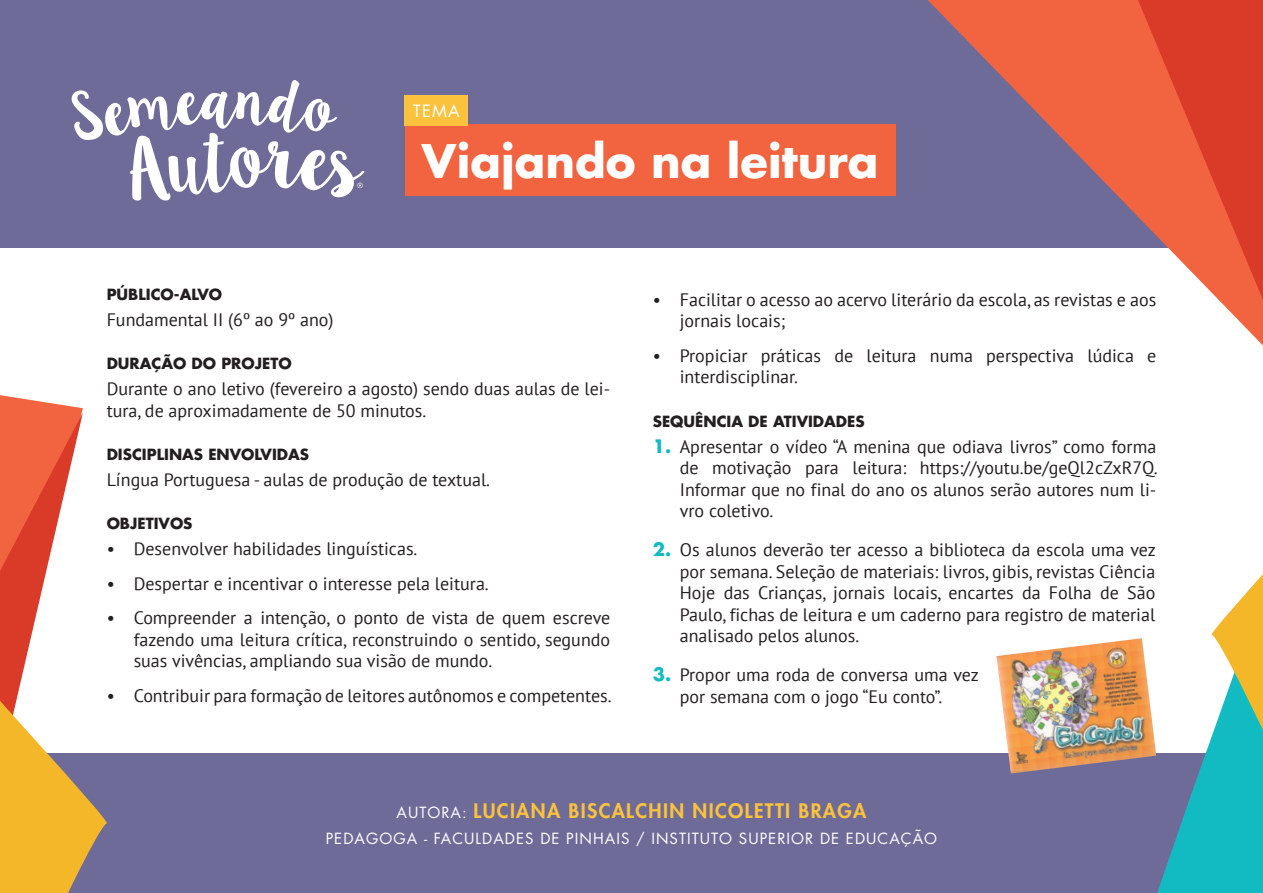
<style>
.page{position:relative;width:1263px;height:893px;background:#6f6b98}
.page>*{position:absolute;margin:0;border:0;box-sizing:border-box;transform-origin:0 0}
.t1{font:700 45px "Futura Std";color:#fff}
.t2{font:800 19.5px "Futura Std";letter-spacing:.07em;color:#fac23d}
.texto{font:18px/21.6px "PT Sans";color:#231f20}
.t3{font:16.5px "Futura Std";color:#fff}
.subtitulos{font:700 15px "Futura Std";color:#231f20}
.t4{font:15px "Futura Std";letter-spacing:.07em;color:#fff}
.s1{font-family:"Futura Std";font-weight:700;color:#12bbc1}
.s2{font-weight:400;font-size:15px;color:#fff}
</style>
<div class="page">
<div style="left:0;top:248px;width:1263px;height:505px;background:#fff"></div>
<div style="left:405px;top:124px;width:490px;height:71px;background:#f1643f"></div>
<svg style="left:928px;top:0;width:335px;height:346px"></svg>
<svg style="left:1138px;top:0;width:125px;height:300px;background:#e45b42"></svg>
<div style="left:405px;top:95px;width:63px;height:31px;background:#fac23d"></div>
<svg style="left:1157px;top:753px;width:106px;height:140px;fill:#12bbc1"></svg>
<svg style="left:0;top:395px;width:107px;height:498px"></svg>
<svg style="left:1206px;top:574px;width:57px;height:179px"></svg>
<svg style="left:72px;top:80px;width:293px;height:121px"></svg>
<img style="left:996px;top:638px;width:160px;height:135px">
<p class="t3" style="left:413px;top:101px;width:48px">TEMA</p>
<p class="t1" style="left:422px;top:131px;width:458px">Viajando na leitura</p>
<p class="subtitulos" style="left:107px;top:284px;width:117px">PÚBLICO-ALVO</p>
<p class="texto" style="left:107px;top:308px;width:228px">Fundamental II (6º ao 9º ano)</p>
<p class="subtitulos" style="left:107px;top:353px;width:186px">DURAÇÃO DO PROJETO</p>
<p class="texto" style="left:107px;top:377px;width:505px">Durante o ano letivo (fevereiro a agosto) sendo duas aulas de lei&shy;tura, de aproximadamente de 50 minutos.</p>
<p class="subtitulos" style="left:107px;top:444px;width:204px">DISCIPLINAS ENVOLVIDAS</p>
<p class="texto" style="left:107px;top:468px;width:385px">Língua Portuguesa - aulas de produção de textual.</p>
<p class="subtitulos" style="left:107px;top:514px;width:87px">OBJETIVOS</p>
<p class="texto" style="left:107px;top:538px;width:312px">• Desenvolver habilidades linguísticas.</p>
<p class="texto" style="left:107px;top:572px;width:384px">• Despertar e incentivar o interesse pela leitura.</p>
<p class="texto" style="left:134px;top:606px;width:478px;text-align:justify;text-indent:-27px">• Compreender a intenção, o ponto de vista de quem escreve fazendo uma leitura crítica, reconstruindo o sentido, segundo suas vivências, ampliando sua visão de mundo.</p>
<p class="texto" style="left:107px;top:684px;width:506px">• Contribuir para formação de leitores autônomos e competentes.</p>
<p class="texto" style="left:680px;top:288px;width:478px;text-indent:-27px">• Facilitar o acesso ao acervo literário da escola, as revistas e aos jornais locais;</p>
<p class="texto" style="left:680px;top:344px;width:478px;text-indent:-27px">• Propiciar práticas de leitura numa perspectiva lúdica e interdisciplinar.</p>
<p class="subtitulos" style="left:653px;top:411px;width:213px">SEQUÊNCIA DE ATIVIDADES</p>
<p class="texto" style="left:680px;top:435px;width:479px;text-align:justify;text-indent:-27px"><span class="s1">1.</span> Apresentar o vídeo “A menina que odiava livros” como forma de motivação para leitura: https://youtu.be/geQl2cZxR7Q.<br>Informar que no final do ano os alunos serão autores num li&shy;vro coletivo.</p>
<p class="texto" style="left:680px;top:538px;width:478px;text-align:justify;text-indent:-27px"><span class="s1">2.</span> Os alunos deverão ter acesso a biblioteca da escola uma vez por semana. Seleção de materiais: livros, gibis, revistas Ciência Hoje das Crianças, jornais locais, encartes da Folha de São Paulo, fichas de leitura e um caderno para registro de material analisado pelos alunos.</p>
<p class="texto" style="left:653px;top:663px;width:328px;text-align:center"><span class="s1">3.</span> Propor uma roda de conversa uma vez por semana com o jogo “Eu conto”.</p>
<p class="t2" style="left:396px;top:798px;width:471px"><span class="s2">AUTORA:</span> LUCIANA BISCALCHIN NICOLETTI BRAGA</p>
<p class="t4" style="left:326px;top:829px;width:613px">PEDAGOGA - FACULDADES DE PINHAIS / INSTITUTO SUPERIOR DE EDUCAÇÃO</p>
</div>
